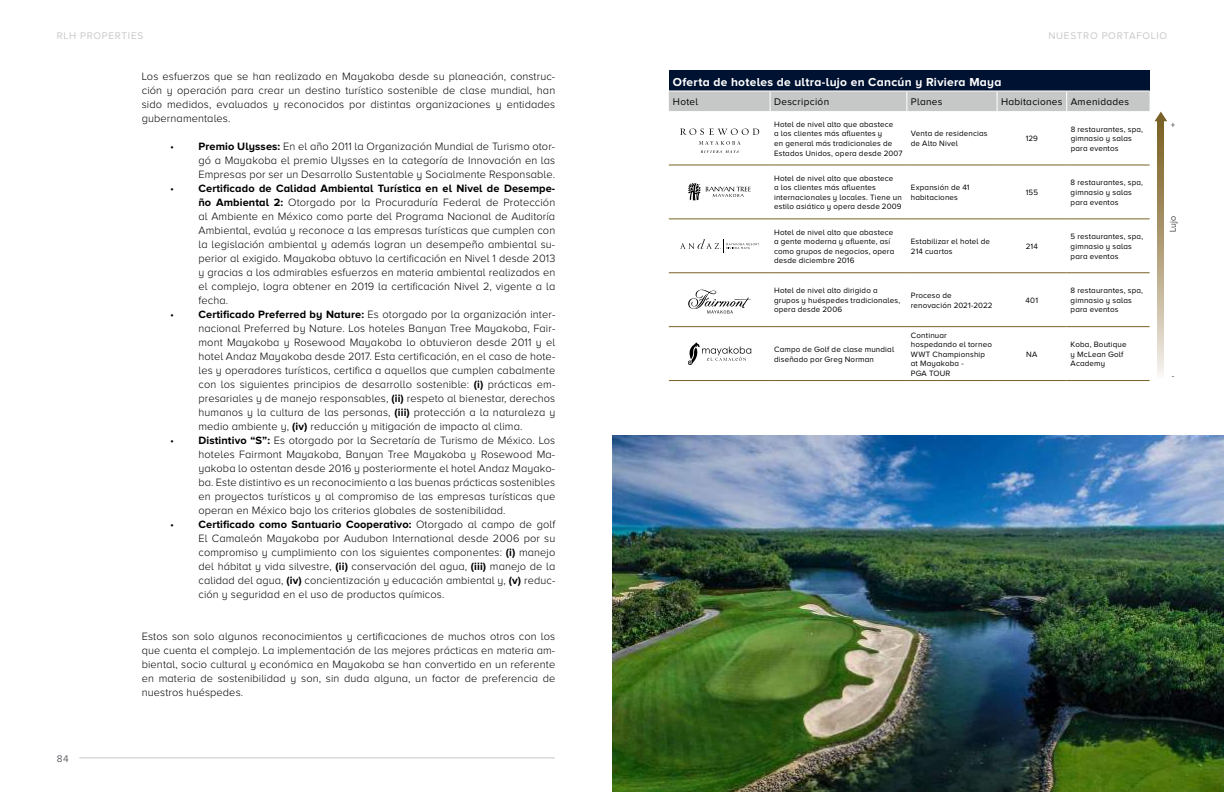
<style>
.page{position:relative;width:1224px;height:792px;background:#fff}
.page>*{position:absolute;margin:0;border:0;box-sizing:border-box;transform-origin:0 0}
.t1{font:700 12px "Proxima Nova A";letter-spacing:.025em;color:#fff}
.t2{font:300 11px/14px "Proxima Nova A";letter-spacing:.01em;color:#000;text-align:justify}
.t3{font:10px "Proxima Nova A";letter-spacing:.03em;color:#000}
.t4{font:10px "Proxima Nova A";letter-spacing:.07em;color:#c6c8c7}
.t5{font:10px "Proxima Nova A";color:#5f6369}
.t6{font:300 9px "Proxima Nova A";color:#000}
.t7{font:8px/9.6px "Proxima Nova A";letter-spacing:.02em;color:#000}
.s1{font-weight:700}
</style>
<div class="page">
<hr style="left:79px;top:758px;width:476px;height:1px;background:#c6c8c7">
<div style="left:669px;top:71px;width:481px;height:20px;background:#001231"></div>
<hr style="left:669px;top:90px;width:101px;height:1px;background:#fff">
<hr style="left:770px;top:90px;width:137px;height:1px;background:#fff">
<hr style="left:907px;top:90px;width:90px;height:1px;background:#fff">
<hr style="left:1067px;top:90px;width:83px;height:1px;background:#fff">
<hr style="left:997px;top:90px;width:70px;height:1px;background:#fff">
<hr style="left:669px;top:165px;width:101px;height:1px;background:#7a6127">
<hr style="left:770px;top:165px;width:137px;height:1px;background:#7a6127">
<hr style="left:907px;top:165px;width:90px;height:1px;background:#7a6127">
<hr style="left:997px;top:165px;width:70px;height:1px;background:#7a6127">
<hr style="left:1067px;top:165px;width:83px;height:1px;background:#7a6127">
<hr style="left:669px;top:219px;width:101px;height:1px;background:#7a6127">
<hr style="left:770px;top:219px;width:137px;height:1px;background:#7a6127">
<hr style="left:907px;top:219px;width:90px;height:1px;background:#7a6127">
<hr style="left:997px;top:219px;width:70px;height:1px;background:#7a6127">
<hr style="left:1067px;top:219px;width:83px;height:1px;background:#7a6127">
<hr style="left:669px;top:273px;width:101px;height:1px;background:#7a6127">
<hr style="left:770px;top:273px;width:137px;height:1px;background:#7a6127">
<hr style="left:907px;top:273px;width:90px;height:1px;background:#7a6127">
<hr style="left:997px;top:273px;width:70px;height:1px;background:#7a6127">
<hr style="left:1067px;top:273px;width:83px;height:1px;background:#7a6127">
<hr style="left:669px;top:326px;width:101px;height:1px;background:#7a6127">
<hr style="left:770px;top:326px;width:137px;height:1px;background:#7a6127">
<hr style="left:907px;top:326px;width:90px;height:1px;background:#7a6127">
<hr style="left:997px;top:326px;width:70px;height:1px;background:#7a6127">
<hr style="left:1067px;top:326px;width:83px;height:1px;background:#7a6127">
<hr style="left:669px;top:380px;width:101px;height:1px;background:#7a6127">
<hr style="left:770px;top:380px;width:137px;height:1px;background:#7a6127">
<hr style="left:907px;top:380px;width:90px;height:1px;background:#7a6127">
<hr style="left:997px;top:380px;width:70px;height:1px;background:#7a6127">
<hr style="left:1067px;top:380px;width:83px;height:1px;background:#7a6127">
<svg style="left:688px;top:290px;width:63px;height:24px"></svg>
<svg style="left:699px;top:141px;width:42px;height:12px"></svg>
<svg style="left:680px;top:128px;width:79px;height:7px"></svg>
<svg style="left:1158px;top:121px;width:5px;height:255px"></svg>
<svg style="left:669px;top:91px;width:498px;height:30px"></svg>
<img style="left:612px;top:436px;width:612px;height:356px">
<svg style="left:680px;top:239px;width:79px;height:14px"></svg>
<svg style="left:688px;top:183px;width:63px;height:17px"></svg>
<svg style="left:687px;top:342px;width:64px;height:23px"></svg>
<p class="t4" style="left:57px;top:30px;width:88px">RLH PROPERTIES</p>
<p class="t2" style="left:142px;top:69px;width:415px">Los esfuerzos que se han realizado en Mayakoba desde su planeación, construc&shy;ción y operación para crear un destino turístico sostenible de clase mundial, han sido medidos, evaluados y reconocidos por distintas organizaciones y entidades gubernamentales.</p>
<p class="t2" style="left:198px;top:139px;width:358px;text-indent:-28px">• <span class="s1">Premio Ulysses:</span> En el año 2011 la Organización Mundial de Turismo otor&shy;gó a Mayakoba el premio Ulysses en la categoría de Innovación en las Empresas por ser un Desarrollo Sustentable y Socialmente Responsable.</p>
<p class="t2" style="left:198px;top:181px;width:358px;text-indent:-28px">• <span class="s1">Certificado de Calidad Ambiental Turística en el Nivel de Desempe&shy;ño Ambiental 2:</span> Otorgado por la Procuraduría Federal de Protección al Ambiente en México como parte del Programa Nacional de Auditoría Ambiental, evalúa y reconoce a las empresas turísticas que cumplen con la legislación ambiental y además logran un desempeño ambiental su&shy;perior al exigido. Mayakoba obtuvo la certificación en Nivel 1 desde 2013 y gracias a los admirables esfuerzos en materia ambiental realizados en el complejo, logra obtener en 2019 la certificación Nivel 2, vigente a la fecha.</p>
<p class="t2" style="left:198px;top:307px;width:358px;text-indent:-28px">• <span class="s1">Certificado Preferred by Nature:</span> Es otorgado por la organización inter&shy;nacional Preferred by Nature. Los hoteles Banyan Tree Mayakoba, Fair&shy;mont Mayakoba y Rosewood Mayakoba lo obtuvieron desde 2011 y el hotel Andaz Mayakoba desde 2017. Esta certificación, en el caso de hote&shy;les y operadores turísticos, certifica a aquellos que cumplen cabalmente con los siguientes principios de desarrollo sostenible: <span class="s1">(i)</span> prácticas em&shy;presariales y de manejo responsables, <span class="s1">(ii)</span> respeto al bienestar, derechos humanos y la cultura de las personas, <span class="s1">(iii)</span> protección a la naturaleza y medio ambiente y, <span class="s1">(iv)</span> reducción y mitigación de impacto al clima.</p>
<p class="t2" style="left:198px;top:433px;width:358px;text-indent:-28px">• <span class="s1">Distintivo “S”:</span> Es otorgado por la Secretaría de Turismo de México. Los hoteles Fairmont Mayakoba, Banyan Tree Mayakoba y Rosewood Ma&shy;yakoba lo ostentan desde 2016 y posteriormente el hotel Andaz Mayako&shy;ba. Este distintivo es un reconocimiento a las buenas prácticas sostenibles en proyectos turísticos y al compromiso de las empresas turísticas que operan en México bajo los criterios globales de sostenibilidad.</p>
<p class="t2" style="left:198px;top:517px;width:358px;text-indent:-28px">• <span class="s1">Certificado como Santuario Cooperativo:</span> Otorgado al campo de golf El Camaleón Mayakoba por Audubon International desde 2006 por su compromiso y cumplimiento con los siguientes componentes: <span class="s1">(i)</span> manejo del hábitat y vida silvestre, <span class="s1">(ii)</span> conservación del agua, <span class="s1">(iii)</span> manejo de la calidad del agua, <span class="s1">(iv)</span> concientización y educación ambiental y, <span class="s1">(v)</span> reduc&shy;ción y seguridad en el uso de productos químicos.</p>
<p class="t2" style="left:142px;top:629px;width:415px">Estos son solo algunos reconocimientos y certificaciones de muchos otros con los que cuenta el complejo. La implementación de las mejores prácticas en materia am&shy;biental, socio cultural y económica en Mayakoba se han convertido en un referente en materia de sostenibilidad y son, sin duda alguna, un factor de preferencia de nuestros huéspedes.</p>
<p class="t5" style="left:57px;top:753px;width:14px">84</p>
<p class="t4" style="left:1048px;top:30px;width:120px">NUESTRO PORTAFOLIO</p>
<p class="t1" style="left:673px;top:75px;width:330px">Oferta de hoteles de ultra-lujo en Cancún y Riviera Maya</p>
<p class="t3" style="left:673px;top:96px;width:27px">Hotel</p>
<p class="t3" style="left:774px;top:96px;width:57px">Descripción</p>
<p class="t3" style="left:911px;top:96px;width:33px">Planes</p>
<p class="t3" style="left:1001px;top:96px;width:130px">Habitaciones Amenidades</p>
<p class="t7" style="left:774px;top:119px;width:130px">Hotel de nivel alto que abastece<br>a los clientes más afluentes y<br>en general más tradicionales de<br>Estados Unidos, opera desde 2007</p>
<p class="t7" style="left:911px;top:129px;width:78px">Venta de residencias de Alto Nivel</p>
<p class="t7" style="left:1026px;top:134px;width:14px">129</p>
<p class="t7" style="left:1071px;top:124px;width:74px">8 restaurantes, spa, gimnasio y salas para eventos</p>
<p class="t7" style="left:774px;top:173px;width:129px">Hotel de nivel alto que abastece<br>a los clientes más afluentes internacionales y locales. Tiene un estilo asiático y opera desde 2009</p>
<p class="t7" style="left:911px;top:183px;width:60px">Expansión de 41 habitaciones</p>
<p class="t7" style="left:1026px;top:188px;width:14px">155</p>
<p class="t7" style="left:1071px;top:178px;width:74px">8 restaurantes, spa, gimnasio y salas para eventos</p>
<p class="t7" style="left:774px;top:227px;width:122px">Hotel de nivel alto que abastece a gente moderna y afluente, así como grupos de negocios, opera desde diciembre 2016</p>
<p class="t7" style="left:911px;top:237px;width:81px">Estabilizar el hotel de<br>214 cuartos</p>
<p class="t7" style="left:1026px;top:241px;width:14px">214</p>
<p class="t7" style="left:1071px;top:232px;width:74px">5 restaurantes, spa, gimnasio y salas para eventos</p>
<p class="t7" style="left:774px;top:286px;width:128px">Hotel de nivel alto dirigido a grupos y huéspedes tradicionales, opera desde 2006</p>
<p class="t7" style="left:911px;top:291px;width:83px">Proceso de renovación 2021-2022</p>
<p class="t7" style="left:1026px;top:295px;width:14px">401</p>
<p class="t7" style="left:1071px;top:286px;width:74px">8 restaurantes, spa, gimnasio y salas para eventos</p>
<p class="t7" style="left:774px;top:344px;width:122px">Campo de Golf de clase mundial diseñado por Greg Norman</p>
<p class="t7" style="left:911px;top:330px;width:83px">Continuar hospedando el torneo<br>WWT Championship at Mayakoba -<br>PGA TOUR</p>
<p class="t7" style="left:1026px;top:349px;width:13px">NA</p>
<p class="t7" style="left:1071px;top:340px;width:58px">Koba, Boutique y McLean Golf<br>Academy</p>
<p class="t6" style="left:1171px;top:120px;width:6px">+</p>
<p class="t6" style="left:1168px;top:232px;width:18px;rotate:-90deg">Lujo</p>
<p class="t6" style="left:1172px;top:371px;width:4px">-</p>
</div>
